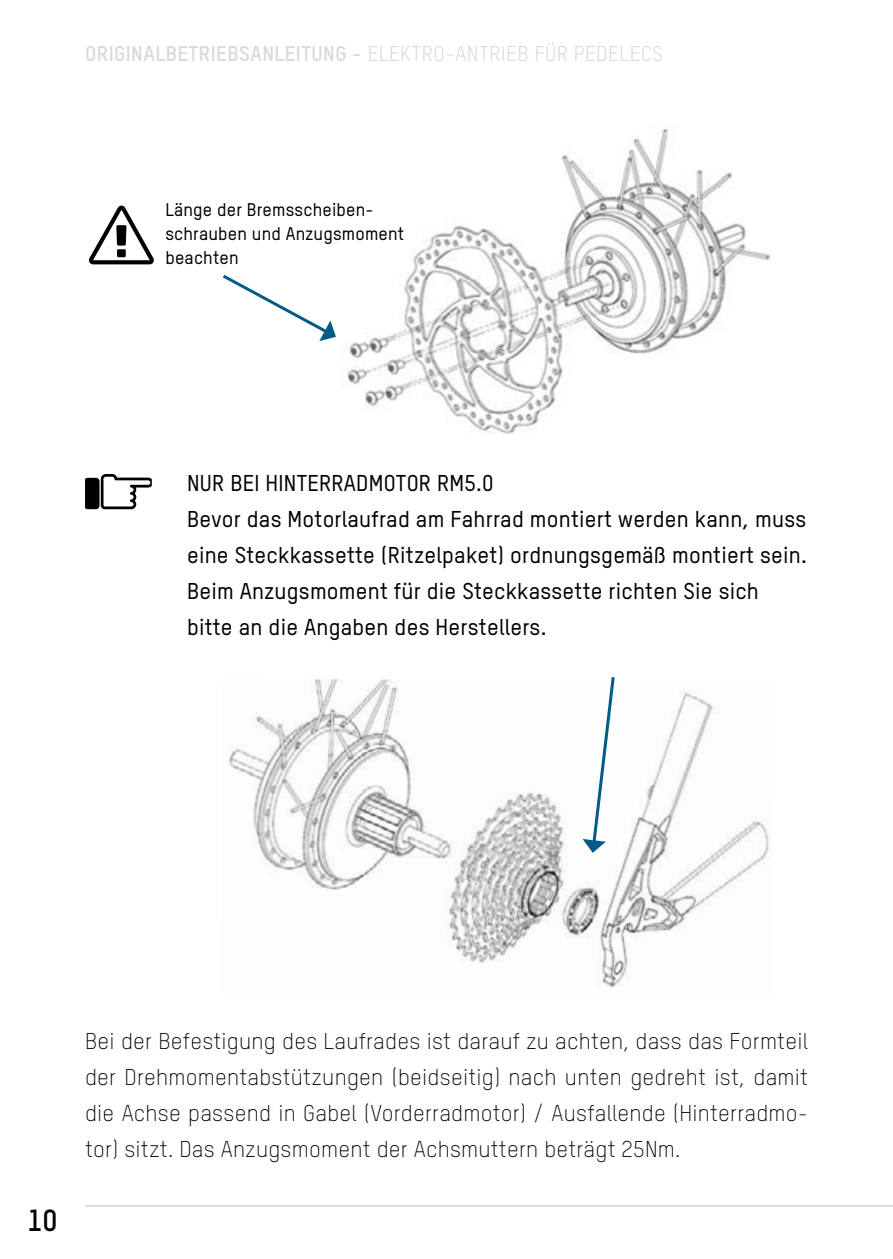
<style>
.page{position:relative;width:893px;height:1259px;background:#fff}
.page>*{position:absolute;margin:0;border:0;box-sizing:border-box;transform-origin:0 0}
.t1{font:700 30px "TSTARPRO";color:#000}
.t2{font:300 22.5px/36px "TSTARPRO";letter-spacing:.01em;color:#000;text-align:justify}
.t3{font:500 22.5px/36px "TSTARPRO";letter-spacing:.01em;color:#000}
.t4{font:700 21px "TSTARPRO";letter-spacing:.02em;color:#d9dada}
.t5{font:500 18px/24px "TSTARPRO";letter-spacing:.01em;color:#000}
.s1{font-weight:400}
</style>
<div class="page">
<hr style="left:85px;top:1205px;width:808px;height:1px;background:#d9dada">
<img style="left:347px;top:128px;width:424px;height:306px">
<svg style="left:89px;top:206px;width:65px;height:58px"></svg>
<svg style="left:223px;top:275px;width:113px;height:66px"></svg>
<svg style="left:85px;top:474px;width:67px;height:35px"></svg>
<img style="left:228px;top:679px;width:541px;height:309px">
<svg style="left:583px;top:677px;width:32px;height:176px"></svg>
<p class="t4" style="left:85px;top:39px;width:579px">ORIGINALBETRIEBSANLEITUNG - <span class="s1">ELEKTRO-ANTRIEB FÜR PEDELECS</span></p>
<p class="t5" style="left:165px;top:197px;width:240px">Länge der Bremsscheiben&shy;schrauben und Anzugsmoment beachten</p>
<p class="t3" style="left:187px;top:464px;width:621px">NUR BEI HINTERRADMOTOR RM5.0<br>Bevor das Motorlaufrad am Fahrrad montiert werden kann, muss eine Steckkassette (Ritzelpaket) ordnungsgemäß montiert sein.<br>Beim Anzugsmoment für die Steckkassette richten Sie sich bitte an die Angaben des Herstellers.</p>
<h1 class="t1" style="left:27px;top:1199px;width:32px">10</h1>
<p class="t2" style="left:85px;top:1022px;width:724px">Bei der Befestigung des Laufrades ist darauf zu achten, dass das Formteil der Drehmomentabstützungen (beidseitig) nach unten gedreht ist, damit die Achse passend in Gabel (Vorderradmotor) / Ausfallende (Hinterradmo&shy;tor) sitzt. Das Anzugsmoment der Achsmuttern beträgt 25Nm.</p>
</div>
